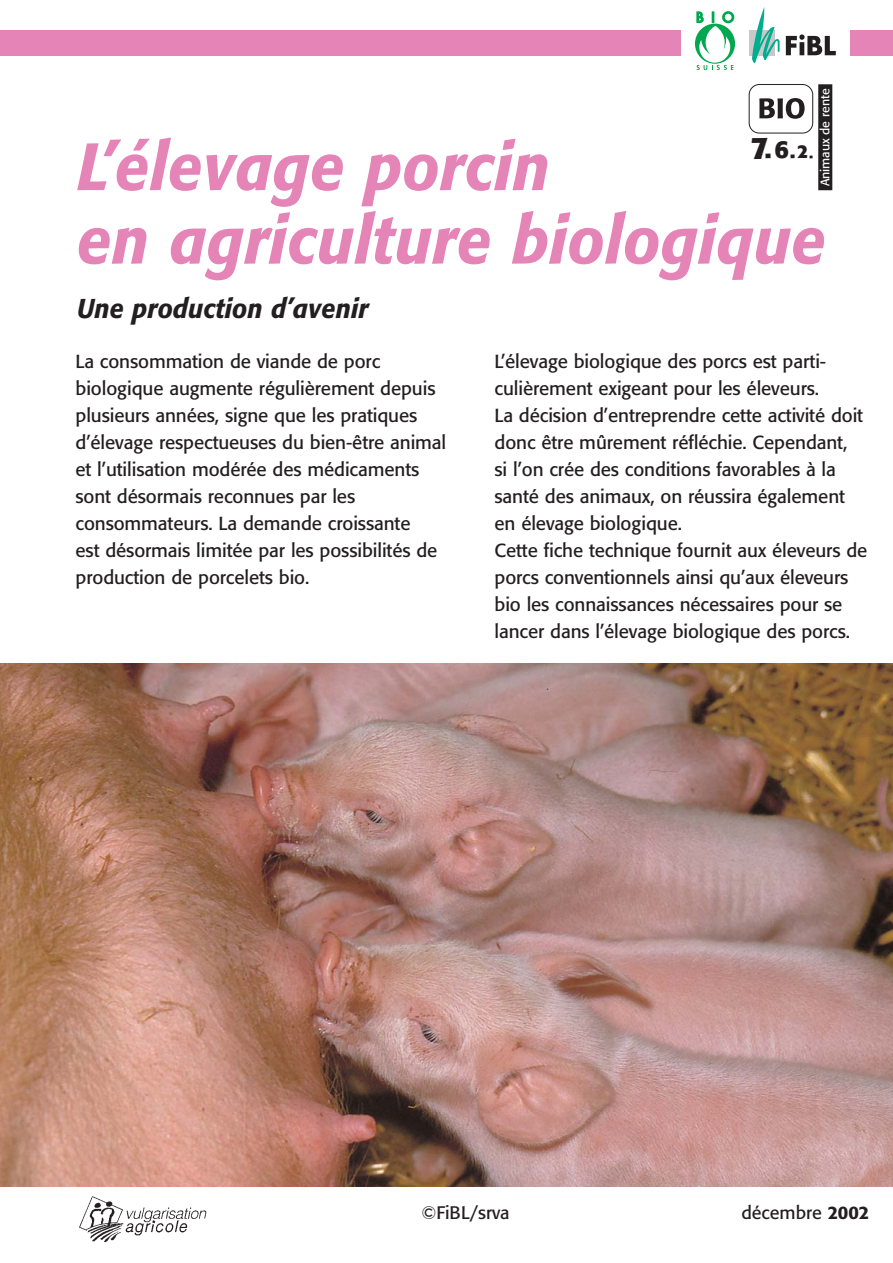
<style>
.page{position:relative;width:893px;height:1263px;background:#fff}
.page>*{position:absolute;margin:0;border:0;box-sizing:border-box;transform-origin:0 0}
.t1{font:italic 500 66px/73.5px "Formata";letter-spacing:.005em;color:#e584b6;scale:.93 1}
.t2{font:700 30.9px "Formata";color:#231f20}
.t3{font:italic 500 27px "Formata";letter-spacing:.005em;color:#231f20;scale:.93 1}
.t4{font:18.75px/27px "Formata";letter-spacing:-.005em;color:#231f20}
.t5{font:700 18.6px "Formata";color:#231f20}
.t6{font:18px "Formata";color:#231f20}
.t7{font:12.3px "Formata";color:#fff}
.s1{font-weight:500}
</style>
<div class="page">
<div style="left:850px;top:30px;width:42px;height:25px;background:#e584b6"></div>
<div style="left:0;top:30px;width:681px;height:25px;background:#e584b6"></div>
<div style="left:749px;top:30px;width:26px;height:25px;background:#c6c8ca"></div>
<svg style="left:751px;top:7px;width:28px;height:56px"></svg>
<svg style="left:785px;top:34px;width:50px;height:21px"></svg>
<svg style="left:695px;top:11px;width:39px;height:59px"></svg>
<img style="left:0;top:663px;width:892px;height:523px">
<div style="left:748px;top:84px;width:65px;height:50px;border:1px solid #231f20;border-radius:10px"></div>
<svg style="left:818px;top:84px;width:14px;height:106px"></svg>
<svg style="left:759px;top:98px;width:45px;height:21px"></svg>
<img style="left:79px;top:1197px;width:128px;height:44px">
<svg style="left:765px;top:153px;width:29px;height:6px"></svg>
<p class="t7" style="left:819px;top:186px;width:99px;rotate:-90deg">Animaux de rente</p>
<h1 class="t1" style="left:77px;top:135px;width:806px">L’élevage porcin<br>en agriculture biologique</h1>
<h3 class="t3" style="left:77px;top:296px;width:315px">Une production d’avenir</h3>
<h2 class="t2" style="left:750px;top:134px;width:20px">7</h2>
<p class="t5" style="left:797px;top:144px;width:12px">2</p>
<p class="t4" style="left:76px;top:349px;width:372px">La consommation de viande de porc biologique augmente régulièrement depuis plusieurs années, signe que les pratiques d’élevage respectueuses du bien-être animal et l’utilisation modérée des médicaments sont désormais reconnues par les consommateurs. La demande croissante<br>est désormais limitée par les possibilités de production de porcelets bio.</p>
<p class="t4" style="left:494px;top:349px;width:374px">L’élevage biologique des porcs est parti&shy;culièrement exigeant pour les éleveurs.<br>La décision d’entreprendre cette activité doit donc être mûrement réfléchie. Cependant,<br>si l’on crée des conditions favorables à la santé des animaux, on réussira également en élevage biologique.<br>Cette fiche technique fournit aux éleveurs de porcs conventionnels ainsi qu’aux éleveurs bio les connaissances nécessaires pour se lancer dans l’élevage biologique des porcs.</p>
<p class="t6" style="left:421px;top:1205px;width:90px">©FiBL/srva</p>
<p class="t6" style="left:741px;top:1205px;width:129px">décembre <span class="s1">2002</span></p>
</div>
